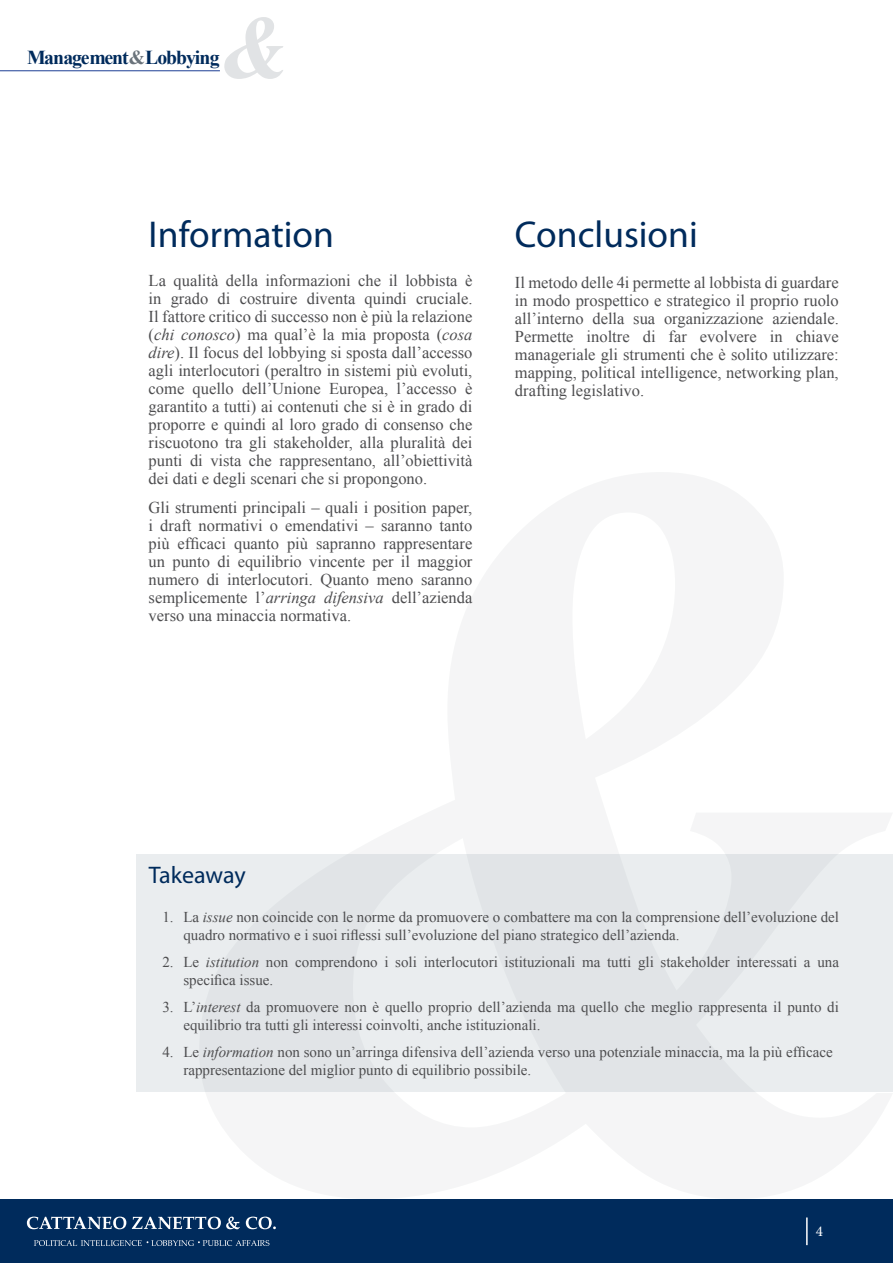
<style>
.page{position:relative;width:893px;height:1263px;background:#fff}
.page>*{position:absolute;margin:0;border:0;box-sizing:border-box;transform-origin:0 0}
.t1{font:37.5px "Myriad Pro";color:#002b5c}
.t2{font:24px "Myriad Pro";letter-spacing:-.005em;color:#002b5c}
.t3{font:700 19.8px "Times New Roman";letter-spacing:-.05em;color:#002b5c}
.t4{font:16.5px/18px "Times New Roman";color:#4d4d4f;text-align:justify}
.t5{font:15px/18px "Times New Roman";color:#4d4d4f}
.t6{font:15px "Minion Pro";color:#fff}
.s1{color:#6a737b}
.s2{font-style:italic}
</style>
<div class="page">
<div style="left:137px;top:855px;width:756px;height:237px;background:#eaedef"></div>
<svg style="left:224px;top:17px;width:59px;height:62px"></svg>
<hr style="left:0;top:71px;width:220px;height:1px;background:#1c3e94">
<div style="left:0;top:1199px;width:893px;height:64px;background:#002b5c"></div>
<hr style="left:806px;top:1217px;width:2px;height:28px;background:#fff">
<svg style="left:27px;top:1216px;width:99px;height:13px"></svg>
<svg style="left:132px;top:1216px;width:108px;height:13px"></svg>
<svg style="left:246px;top:1216px;width:30px;height:13px"></svg>
<svg style="left:34px;top:1240px;width:235px;height:6px"></svg>
<p class="t3" style="left:27px;top:43px;width:194px">Management<span class="s1">&amp;</span>Lobbying</p>
<h1 class="t1" style="left:149px;top:214px;width:187px">Information</h1>
<p class="t4" style="left:149px;top:272px;width:325px">La qualità della informazioni che il lobbista è in grado di costruire diventa quindi cruciale.<br>Il fattore critico di successo non è più la relazione (<span class="s2">chi conosco</span>) ma qual’è la mia proposta (<span class="s2">cosa dire</span>). Il focus del lobbying si sposta dall’accesso agli interlocutori (peraltro in sistemi più evoluti, come quello dell’Unione Europea, l’accesso è garantito a tutti) ai contenuti che si è in grado di proporre e quindi al loro grado di consenso che riscuotono tra gli stakeholder, alla pluralità dei punti di vista che rappresentano, all’obiettività dei dati e degli scenari che si propongono.</p>
<p class="t4" style="left:149px;top:498px;width:325px">Gli strumenti principali – quali i position paper, i draft normativi o emendativi – saranno tanto più efficaci quanto più sapranno rappresentare un punto di equilibrio vincente per il maggior numero di interlocutori. Quanto meno saranno semplicemente l’<span class="s2">arringa difensiva</span> dell’azienda verso una minaccia normativa.</p>
<h1 class="t1" style="left:515px;top:214px;width:184px">Conclusioni</h1>
<p class="t4" style="left:515px;top:273px;width:325px">Il metodo delle 4i permette al lobbista di guardare in modo prospettico e strategico il proprio ruolo all’interno della sua organizzazione aziendale.<br>Permette inoltre di far evolvere in chiave manageriale gli strumenti che è solito utilizzare: mapping, political intelligence, networking plan, drafting legislativo.</p>
<h2 class="t2" style="left:149px;top:861px;width:98px">Takeaway</h2>
<p class="t5" style="left:183px;top:908px;width:657px;text-indent:-21px">1. La <span class="s2">issue</span> non coincide con le norme da promuovere o combattere ma con la comprensione dell’evoluzione del quadro normativo e i suoi riflessi sull’evoluzione del piano strategico dell’azienda.</p>
<p class="t5" style="left:183px;top:953px;width:657px;text-indent:-21px">2. Le <span class="s2">istitution</span> non comprendono i soli interlocutori istituzionali ma tutti gli stakeholder interessati a una specifica issue.</p>
<p class="t5" style="left:183px;top:998px;width:657px;text-indent:-21px">3. L’<span class="s2">interest</span> da promuovere non è quello proprio dell’azienda ma quello che meglio rappresenta il punto di equilibrio tra tutti gli interessi coinvolti, anche istituzionali.</p>
<p class="t5" style="left:183px;top:1043px;width:651px;text-indent:-21px">4. Le <span class="s2">information</span> non sono un’arringa difensiva dell’azienda verso una potenziale minaccia, ma la più efficace rappresentazione del miglior punto di equilibrio possibile.</p>
<p class="t6" style="left:816px;top:1222px;width:9px">4</p>
</div>
